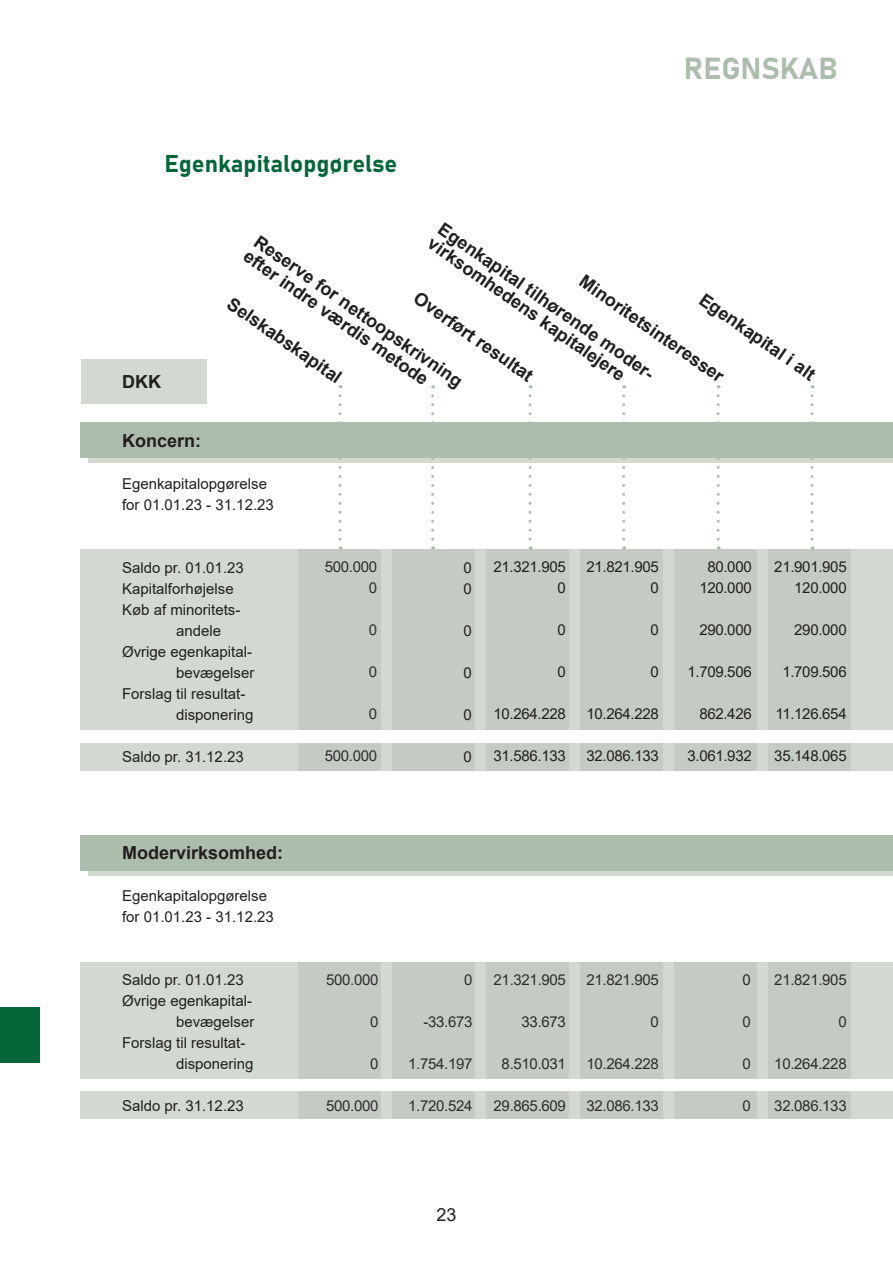
<style>
.page{position:relative;width:893px;height:1263px;background:#fff}
.page>*{position:absolute;margin:0;border:0;box-sizing:border-box;transform-origin:0 0}
.t1{font:30px "Bahnschrift";color:#adbdad}
.t2{font:24px "Bahnschrift";color:#056639}
.t3{font:700 18px/18px "Arial";color:#221f1f}
.t4{font:18px "Arial";color:#221f1f}
.t5{font:15px/21px "Arial";color:#221f1f}
.t6{font:15px/21px "Arial";letter-spacing:-.02em;color:#221f1f;text-align:center}
</style>
<div class="page">
<div style="left:0;top:1008px;width:39px;height:55px;background:#056639"></div>
<div style="left:81px;top:1091px;width:812px;height:28px;background:#d1d9d0"></div>
<svg style="left:88px;top:870px;width:805px;height:5px;background:#c9d3c9"></svg>
<div style="left:81px;top:835px;width:812px;height:35px;background:#adbdad"></div>
<div style="left:81px;top:962px;width:812px;height:117px;background:#d1d9d0"></div>
<div style="left:81px;top:743px;width:812px;height:27px;background:#d1d9d0"></div>
<div style="left:81px;top:359px;width:125px;height:45px;background:#d1d9d0"></div>
<div style="left:88px;top:428px;width:805px;height:35px;background:#d1d9d0"></div>
<div style="left:81px;top:422px;width:812px;height:36px;background:#adbdad"></div>
<div style="left:81px;top:549px;width:812px;height:181px;background:#d1d9d0"></div>
<svg style="left:339px;top:396px;width:3px;height:153px"></svg>
<svg style="left:431px;top:396px;width:3px;height:153px"></svg>
<svg style="left:529px;top:396px;width:3px;height:153px"></svg>
<svg style="left:622px;top:396px;width:3px;height:153px"></svg>
<svg style="left:717px;top:396px;width:3px;height:153px"></svg>
<svg style="left:810px;top:396px;width:3px;height:153px"></svg>
<div style="left:393px;top:962px;width:82px;height:117px;background:#c4cbc3"></div>
<div style="left:487px;top:962px;width:82px;height:117px;background:#c4cbc3"></div>
<div style="left:393px;top:1091px;width:82px;height:28px;background:#c4cbc3"></div>
<div style="left:487px;top:1091px;width:82px;height:28px;background:#c4cbc3"></div>
<div style="left:580px;top:549px;width:83px;height:181px;background:#c4cbc3"></div>
<div style="left:487px;top:549px;width:82px;height:181px;background:#c4cbc3"></div>
<div style="left:393px;top:549px;width:82px;height:181px;background:#c4cbc3"></div>
<div style="left:299px;top:549px;width:82px;height:181px;background:#c4cbc3"></div>
<div style="left:580px;top:743px;width:83px;height:27px;background:#c4cbc3"></div>
<div style="left:487px;top:743px;width:82px;height:27px;background:#c4cbc3"></div>
<div style="left:393px;top:743px;width:82px;height:27px;background:#c4cbc3"></div>
<div style="left:299px;top:743px;width:82px;height:27px;background:#c4cbc3"></div>
<div style="left:580px;top:962px;width:83px;height:117px;background:#c4cbc3"></div>
<div style="left:580px;top:1091px;width:83px;height:28px;background:#c4cbc3"></div>
<div style="left:674px;top:549px;width:83px;height:181px;background:#c4cbc3"></div>
<div style="left:674px;top:743px;width:83px;height:27px;background:#c4cbc3"></div>
<div style="left:674px;top:962px;width:83px;height:117px;background:#c4cbc3"></div>
<div style="left:674px;top:1091px;width:83px;height:28px;background:#c4cbc3"></div>
<div style="left:768px;top:549px;width:83px;height:181px;background:#c4cbc3"></div>
<div style="left:768px;top:743px;width:83px;height:27px;background:#c4cbc3"></div>
<div style="left:768px;top:962px;width:83px;height:117px;background:#c4cbc3"></div>
<div style="left:768px;top:1091px;width:83px;height:28px;background:#c4cbc3"></div>
<div style="left:299px;top:962px;width:82px;height:117px;background:#c4cbc3"></div>
<div style="left:299px;top:1091px;width:82px;height:28px;background:#c4cbc3"></div>
<h2 class="t2" style="left:165px;top:145px;width:234px">Egenkapitalopgørelse</h2>
<h1 class="t1" style="left:684px;top:51px;width:155px">REGNSKAB</h1>
<p class="t3" style="left:122px;top:374px;width:40px">DKK</p>
<p class="t3" style="left:445px;top:220px;width:268px;rotate:35deg">Egenkapital tilhørende moder&shy;virksomhedens kapitalejere</p>
<p class="t3" style="left:260px;top:233px;width:252px;rotate:35deg">Reserve for nettoopskrivning efter indre værdis metode</p>
<p class="t3" style="left:586px;top:273px;width:174px;rotate:35deg">Minoritetsinteresser</p>
<p class="t3" style="left:420px;top:290px;width:143px;rotate:35deg">Overført resultat</p>
<p class="t3" style="left:706px;top:291px;width:139px;rotate:35deg">Egenkapital i alt</p>
<p class="t3" style="left:234px;top:295px;width:137px;rotate:35deg">Selskabskapital</p>
<p class="t3" style="left:122px;top:433px;width:81px">Koncern:</p>
<p class="t5" style="left:122px;top:474px;width:153px">Egenkapitalopgørelse for 01.01.23 - 31.12.23</p>
<p class="t5" style="left:122px;top:558px;width:123px">Saldo pr. 01.01.23</p>
<p class="t5" style="left:122px;top:579px;width:113px">Kapitalforhøjelse</p>
<p class="t5" style="left:122px;top:600px;width:120px">Køb af minoritets-</p>
<p class="t5" style="left:176px;top:621px;width:47px">andele</p>
<p class="t5" style="left:122px;top:642px;width:132px">Øvrige egenkapital-</p>
<p class="t5" style="left:176px;top:663px;width:80px">bevægelser</p>
<p class="t5" style="left:122px;top:684px;width:125px">Forslag til resultat-</p>
<p class="t5" style="left:176px;top:705px;width:79px">disponering</p>
<p class="t5" style="left:122px;top:747px;width:123px">Saldo pr. 31.12.23</p>
<p class="t3" style="left:122px;top:845px;width:163px">Modervirksomhed:</p>
<p class="t5" style="left:122px;top:886px;width:153px">Egenkapitalopgørelse for 01.01.23 - 31.12.23</p>
<p class="t5" style="left:122px;top:970px;width:123px">Saldo pr. 01.01.23</p>
<p class="t5" style="left:122px;top:991px;width:132px">Øvrige egenkapital-</p>
<p class="t5" style="left:176px;top:1012px;width:80px">bevægelser</p>
<p class="t5" style="left:122px;top:1033px;width:125px">Forslag til resultat-</p>
<p class="t5" style="left:176px;top:1054px;width:79px">disponering</p>
<p class="t5" style="left:122px;top:1096px;width:123px">Saldo pr. 31.12.23</p>
<p class="t5" style="left:325px;top:558px;width:54px;text-align:right">500.000<br>0</p>
<p class="t5" style="left:369px;top:621px;width:10px">0</p>
<p class="t5" style="left:369px;top:663px;width:10px">0</p>
<p class="t5" style="left:369px;top:705px;width:10px">0</p>
<p class="t5" style="left:325px;top:747px;width:54px">500.000</p>
<p class="t5" style="left:463px;top:558px;width:10px">0<br>0</p>
<p class="t5" style="left:463px;top:621px;width:10px">0</p>
<p class="t5" style="left:463px;top:663px;width:10px">0</p>
<p class="t5" style="left:463px;top:705px;width:10px">0</p>
<p class="t5" style="left:463px;top:747px;width:10px">0</p>
<p class="t5" style="left:494px;top:558px;width:74px;text-align:right">21.321.905<br>0</p>
<p class="t5" style="left:558px;top:621px;width:10px">0</p>
<p class="t5" style="left:558px;top:663px;width:10px">0</p>
<p class="t5" style="left:494px;top:705px;width:74px">10.264.228</p>
<p class="t5" style="left:494px;top:747px;width:74px">31.586.133</p>
<p class="t5" style="left:586px;top:558px;width:74px;text-align:right">21.821.905<br>0</p>
<p class="t5" style="left:650px;top:621px;width:10px">0</p>
<p class="t5" style="left:650px;top:663px;width:10px">0</p>
<p class="t5" style="left:586px;top:705px;width:74px">10.264.228</p>
<p class="t5" style="left:586px;top:747px;width:74px">32.086.133</p>
<p class="t6" style="left:699px;top:558px;width:54px">80.000<br>120.000</p>
<p class="t5" style="left:699px;top:621px;width:54px">290.000</p>
<p class="t5" style="left:687px;top:663px;width:66px">1.709.506</p>
<p class="t5" style="left:699px;top:705px;width:54px">862.426</p>
<p class="t5" style="left:687px;top:747px;width:66px">3.061.932</p>
<p class="t6" style="left:774px;top:558px;width:74px;text-align:right">21.901.905<br>120.000</p>
<p class="t5" style="left:794px;top:621px;width:54px">290.000</p>
<p class="t5" style="left:782px;top:663px;width:66px">1.709.506</p>
<p class="t5" style="left:775px;top:705px;width:73px">11.126.654</p>
<p class="t5" style="left:774px;top:747px;width:74px">35.148.065</p>
<p class="t5" style="left:326px;top:971px;width:54px">500.000</p>
<p class="t5" style="left:370px;top:1013px;width:10px">0</p>
<p class="t5" style="left:370px;top:1055px;width:10px">0</p>
<p class="t5" style="left:326px;top:1097px;width:54px">500.000</p>
<p class="t5" style="left:464px;top:971px;width:10px">0</p>
<p class="t5" style="left:423px;top:1013px;width:51px">-33.673</p>
<p class="t5" style="left:408px;top:1055px;width:66px">1.754.197</p>
<p class="t5" style="left:408px;top:1097px;width:66px">1.720.524</p>
<p class="t5" style="left:494px;top:971px;width:74px">21.321.905</p>
<p class="t5" style="left:522px;top:1013px;width:46px">33.673</p>
<p class="t5" style="left:502px;top:1055px;width:66px">8.510.031</p>
<p class="t5" style="left:494px;top:1097px;width:74px">29.865.609</p>
<p class="t5" style="left:586px;top:971px;width:74px">21.821.905</p>
<p class="t5" style="left:651px;top:1013px;width:10px">0</p>
<p class="t5" style="left:586px;top:1055px;width:74px">10.264.228</p>
<p class="t5" style="left:586px;top:1097px;width:74px">32.086.133</p>
<p class="t4" style="left:436px;top:1207px;width:22px">23</p>
<p class="t5" style="left:742px;top:971px;width:10px">0</p>
<p class="t5" style="left:742px;top:1013px;width:10px">0</p>
<p class="t5" style="left:742px;top:1055px;width:10px">0</p>
<p class="t5" style="left:742px;top:1097px;width:10px">0</p>
<p class="t5" style="left:774px;top:971px;width:74px">21.821.905</p>
<p class="t5" style="left:838px;top:1013px;width:10px">0</p>
<p class="t5" style="left:774px;top:1055px;width:74px">10.264.228</p>
<p class="t5" style="left:774px;top:1097px;width:74px">32.086.133</p>
</div>
